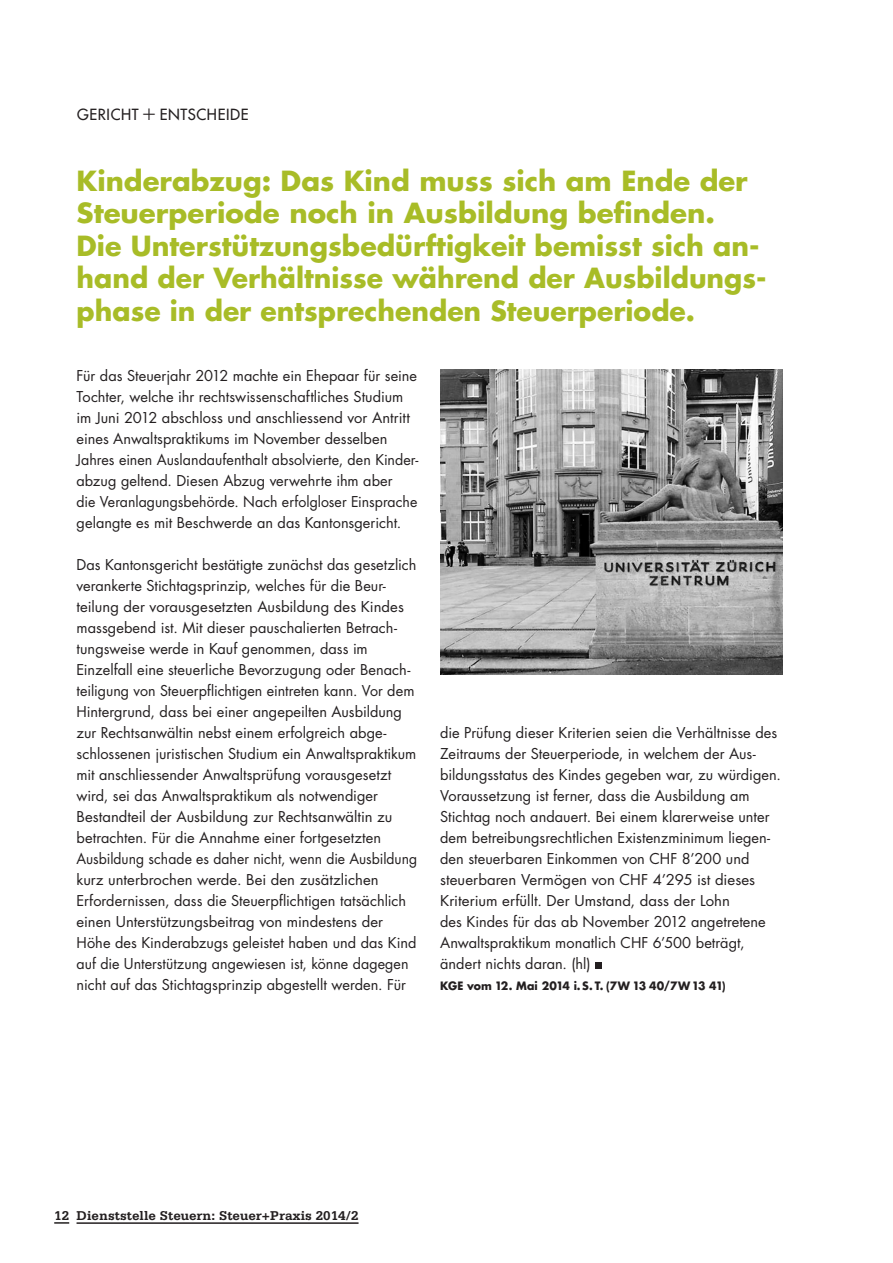
<style>
.page{position:relative;width:893px;height:1263px;background:#fff}
.page>*{position:absolute;margin:0;border:0;box-sizing:border-box;transform-origin:0 0}
.t1{font:700 27px/32.4px "Futura LT";color:#a8bc27}
.t2{font:15px "Futura LT";letter-spacing:.04em;color:#231f20}
.t3{font:14.55px/21px "Futura LT";letter-spacing:.005em;color:#231f20}
.t4{font:700 13.5px "Serifa LT";color:#231f20}
.t5{font:700 11.25px "Futura LT";color:#231f20}
.s1{font-weight:300;font-size:22.5px}
</style>
<div class="page">
<svg style="left:54px;top:1222px;width:15px;height:2px"></svg>
<hr style="left:77px;top:1222px;width:282px;height:2px;background:#231f20">
<div style="left:595px;top:962px;width:6px;height:7px;background:#231f20"></div>
<img style="left:440px;top:369px;width:342px;height:306px">
<p class="t2" style="left:77px;top:105px;width:173px">GERICHT <span class="s1">+</span> ENTSCHEIDE</p>
<h1 class="t1" style="left:77px;top:164px;width:691px">Kinderabzug: Das Kind muss sich am Ende der Steuerperiode noch in Ausbildung befinden.<br>Die Unterstützungsbedürftigkeit bemisst sich an&shy;hand der Verhältnisse während der Ausbildungs&shy;phase in der entsprechenden Steuerperiode.</h1>
<p class="t3" style="left:77px;top:365px;width:343px">Für das Steuerjahr 2012 machte ein Ehepaar für seine Tochter, welche ihr rechtswissenschaftliches Studium im Juni 2012 abschloss und anschliessend vor Antritt eines Anwaltspraktikums im November desselben Jahres einen Auslandaufenthalt absolvierte, den Kinder&shy;abzug geltend. Diesen Abzug verwehrte ihm aber<br>die Veranlagungsbehörde. Nach erfolgloser Einsprache gelangte es mit Beschwerde an das Kantonsgericht.</p>
<p class="t3" style="left:77px;top:554px;width:342px">Das Kantonsgericht bestätigte zunächst das gesetzlich verankerte Stichtagsprinzip, welches für die Beur&shy;teilung der vorausgesetzten Ausbildung des Kindes massgebend ist. Mit dieser pauschalierten Betrach&shy;tungsweise werde in Kauf genommen, dass im Einzelfall eine steuerliche Bevorzugung oder Benach&shy;teiligung von Steuerpflichtigen eintreten kann. Vor dem Hintergrund, dass bei einer angepeilten Ausbildung zur Rechtsanwältin nebst einem erfolgreich abge&shy;schlossenen juristischen Studium ein Anwaltspraktikum mit anschliessender Anwaltsprüfung vorausgesetzt wird, sei das Anwaltspraktikum als notwendiger Bestandteil der Ausbildung zur Rechtsanwältin zu betrachten. Für die Annahme einer fortgesetzten Ausbildung schade es daher nicht, wenn die Ausbildung kurz unterbrochen werde. Bei den zusätzlichen Erfordernissen, dass die Steuerpflichtigen tatsächlich einen Unterstützungsbeitrag von mindestens der Höhe des Kinderabzugs geleistet haben und das Kind auf die Unterstützung angewiesen ist, könne dagegen nicht auf das Stichtagsprinzip abgestellt werden. Für</p>
<p class="t3" style="left:440px;top:722px;width:342px">die Prüfung dieser Kriterien seien die Verhältnisse des Zeitraums der Steuerperiode, in welchem der Aus&shy;bildungsstatus des Kindes gegeben war, zu würdigen.<br>Voraussetzung ist ferner, dass die Ausbildung am Stichtag noch andauert. Bei einem klarerweise unter dem betreibungsrechtlichen Existenzminimum liegen&shy;den steuerbaren Einkommen von CHF 8’200 und steuerbaren Vermögen von CHF 4’295 ist dieses Kriterium erfüllt. Der Umstand, dass der Lohn<br>des Kindes für das ab November 2012 angetretene Anwaltspraktikum monatlich CHF 6’500 beträgt, ändert nichts daran. (hl)</p>
<p class="t5" style="left:440px;top:978px;width:287px">KGE vom 12. Mai 2014 i. S. T. (7W 13 40/7W 13 41)</p>
<p class="t4" style="left:54px;top:1208px;width:306px">12 Dienststelle Steuern: Steuer+Praxis 2014/2</p>
</div>
